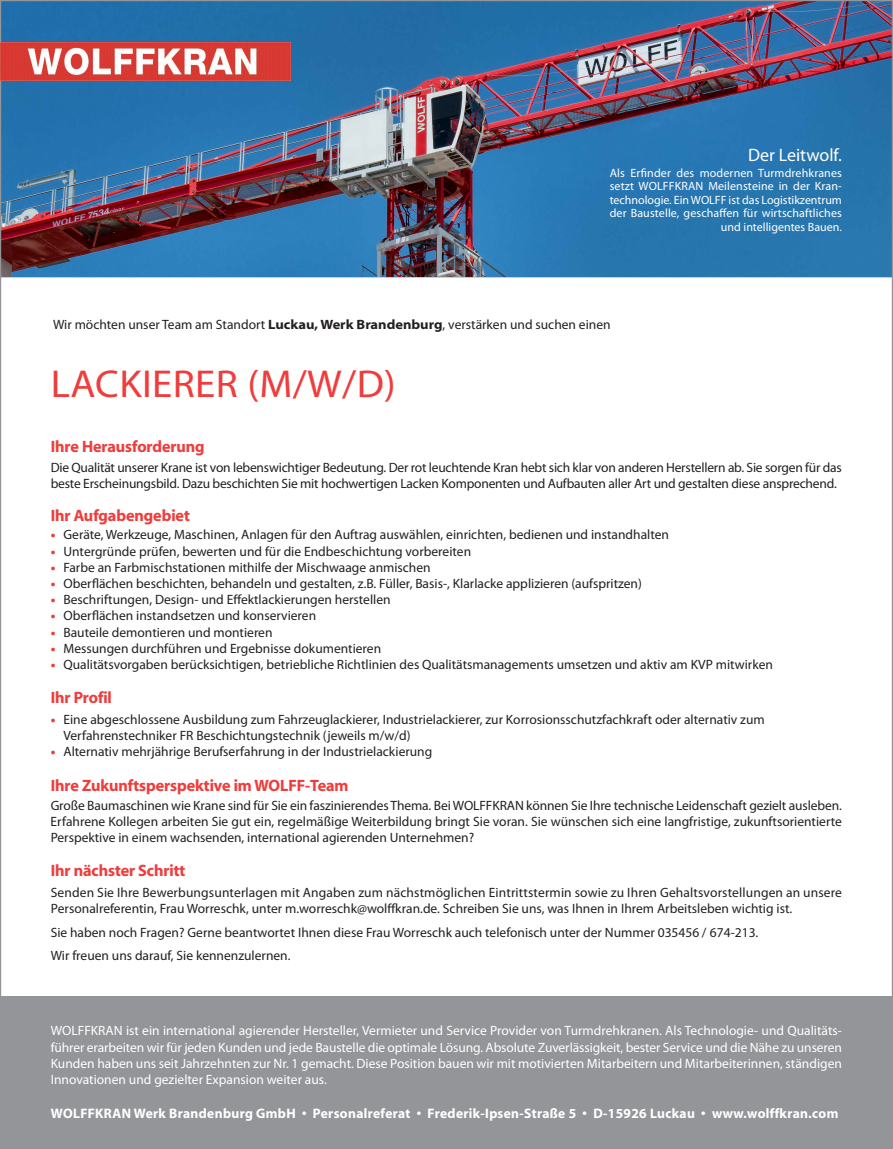
<style>
.page{position:relative;width:893px;height:1149px;background:#fff}
.page>*{position:absolute;margin:0;border:0;box-sizing:border-box;transform-origin:0 0}
.t1{font:39px "Myriad Pro";letter-spacing:.01em;color:#ee3d3c;scale:1.05 1}
.t2{font:18px "Myriad Pro";color:#fff}
.t3{font:16.5px "Myriad Headline";color:#ee3d3c}
.t4{font:13.8px "Myriad Headline";letter-spacing:.03em;color:#fff}
.t5{font:13.5px/16.2px "Myriad Pro";color:#231f20}
.t6{font:13.5px/16.2px "Myriad Pro";color:#fff;text-align:justify}
.t7{font:12px/13.5px "Myriad Pro";letter-spacing:.01em;color:#fff;text-align:right}
.s1{font-weight:700;font-stretch:semi-expanded}
.s2{font-weight:700;font-stretch:semi-expanded;color:#ee3d3c}
</style>
<div class="page">
<div style="left:0;top:995px;width:893px;height:152px;background:#939598"></div>
<hr style="left:0;top:276px;width:893px;height:1px;background:#ee3d3c">
<img style="left:2px;top:2px;width:889px;height:274px">
<img style="left:0;top:43px;width:291px;height:38px">
<h2 class="t2" style="left:748px;top:148px;width:95px">Der Leitwolf.</h2>
<p class="t7" style="left:610px;top:167px;width:234px">Als Erfinder des modernen Turmdrehkranes setzt WOLFFKRAN Meilensteine in der Kran&shy;technologie. Ein WOLFF ist das Logistikzentrum der Baustelle, geschaffen für wirtschaftliches und intelligentes Bauen.</p>
<p class="t5" style="left:53px;top:317px;width:559px">Wir möchten unser Team am Standort <span class="s1">Luckau, Werk Brandenburg</span>, verstärken und suchen einen</p>
<h1 class="t1" style="left:51px;top:369px;width:330px">LACKIERER (M/W/D)</h1>
<p class="t3" style="left:51px;top:440px;width:155px">Ihre Herausforderung</p>
<p class="t5" style="left:51px;top:460px;width:793px">Die Qualität unserer Krane ist von lebenswichtiger Bedeutung. Der rot leuchtende Kran hebt sich klar von anderen Herstellern ab. Sie sorgen für das beste Erscheinungsbild. Dazu beschichten Sie mit hochwertigen Lacken Komponenten und Aufbauten aller Art und gestalten diese ansprechend.</p>
<p class="t3" style="left:51px;top:509px;width:141px">Ihr Aufgabengebiet</p>
<p class="t5" style="left:51px;top:527px;width:620px"><span class="s2">•</span> Geräte, Werkzeuge, Maschinen, Anlagen für den Auftrag auswählen, einrichten, bedienen und instandhalten</p>
<p class="t5" style="left:51px;top:544px;width:422px"><span class="s2">•</span> Untergründe prüfen, bewerten und für die Endbeschichtung vorbereiten</p>
<p class="t5" style="left:51px;top:560px;width:381px"><span class="s2">•</span> Farbe an Farbmischstationen mithilfe der Mischwaage anmischen</p>
<p class="t5" style="left:51px;top:576px;width:593px"><span class="s2">•</span> Oberflächen beschichten, behandeln und gestalten, z.B. Füller, Basis-, Klarlacke applizieren (aufspritzen)</p>
<p class="t5" style="left:51px;top:592px;width:341px"><span class="s2">•</span> Beschriftungen, Design- und Effektlackierungen herstellen</p>
<p class="t5" style="left:51px;top:608px;width:267px"><span class="s2">•</span> Oberflächen instandsetzen und konservieren</p>
<p class="t5" style="left:51px;top:625px;width:223px"><span class="s2">•</span> Bauteile demontieren und montieren</p>
<p class="t5" style="left:51px;top:641px;width:332px"><span class="s2">•</span> Messungen durchführen und Ergebnisse dokumentieren</p>
<p class="t5" style="left:51px;top:657px;width:724px"><span class="s2">•</span> Qualitätsvorgaben berücksichtigen, betriebliche Richtlinien des Qualitätsmanagements umsetzen und aktiv am KVP mitwirken</p>
<p class="t3" style="left:51px;top:691px;width:63px">Ihr Profil</p>
<p class="t5" style="left:63px;top:712px;width:703px;text-indent:-13px"><span class="s2">•</span> Eine abgeschlossene Ausbildung zum Fahrzeuglackierer, Industrielackierer, zur Korrosionsschutzfachkraft oder alternativ zum<br>Verfahrenstechniker FR Beschichtungstechnik (jeweils m/w/d)</p>
<p class="t5" style="left:51px;top:744px;width:383px"><span class="s2">•</span> Alternativ mehrjährige Berufserfahrung in der Industrielackierung</p>
<p class="t3" style="left:51px;top:778px;width:299px">Ihre Zukunftsperspektive im WOLFF-Team</p>
<p class="t5" style="left:51px;top:797px;width:793px;text-align:justify">Große Baumaschinen wie Krane sind für Sie ein faszinierendes Thema. BeiWOLFFKRAN können Sie Ihre technische Leidenschaft gezielt ausleben.<br>Erfahrene Kollegen arbeiten Sie gut ein, regelmäßige Weiterbildung bringt Sie voran. Sie wünschen sich eine langfristige, zukunftsorientierte Perspektive in einem wachsenden, international agierenden Unternehmen?</p>
<p class="t3" style="left:51px;top:864px;width:136px">Ihr nächster Schritt</p>
<p class="t5" style="left:51px;top:884px;width:793px">Senden Sie Ihre Bewerbungsunterlagen mit Angaben zum nächstmöglichen Eintrittstermin sowie zu Ihren Gehaltsvorstellungen an unsere<br>Personalreferentin, Frau Worreschk, unter m.worreschk@wolffkran.de. Schreiben Sie uns, was Ihnen in Ihrem Arbeitsleben wichtig ist.</p>
<p class="t5" style="left:51px;top:920px;width:709px;line-height:23.7px">Sie haben noch Fragen? Gerne beantwortet Ihnen diese Frau Worreschk auch telefonisch unter der Nummer 035456 / 674-213.<br>Wir freuen uns darauf, Sie kennenzulernen.</p>
<p class="t6" style="left:51px;top:1023px;width:793px">WOLFFKRAN ist ein international agierender Hersteller, Vermieter und Service Provider von Turmdrehkranen. Als Technologie- und Qualitäts&shy;führer erarbeiten wir für jeden Kunden und jede Baustelle die optimale Lösung. Absolute Zuverlässigkeit, bester Service und die Nähe zu unseren Kunden haben uns seit Jahrzehnten zur Nr. 1 gemacht. Diese Position bauen wir mit motivierten Mitarbeitern und Mitarbeiterinnen, ständigen Innovationen und gezielter Expansion weiter aus.</p>
<p class="t4" style="left:51px;top:1107px;width:789px">WOLFFKRAN Werk Brandenburg GmbH • Personalreferat • Frederik-Ipsen-Straße 5 • D-15926 Luckau • www.wolffkran.com</p>
</div>
